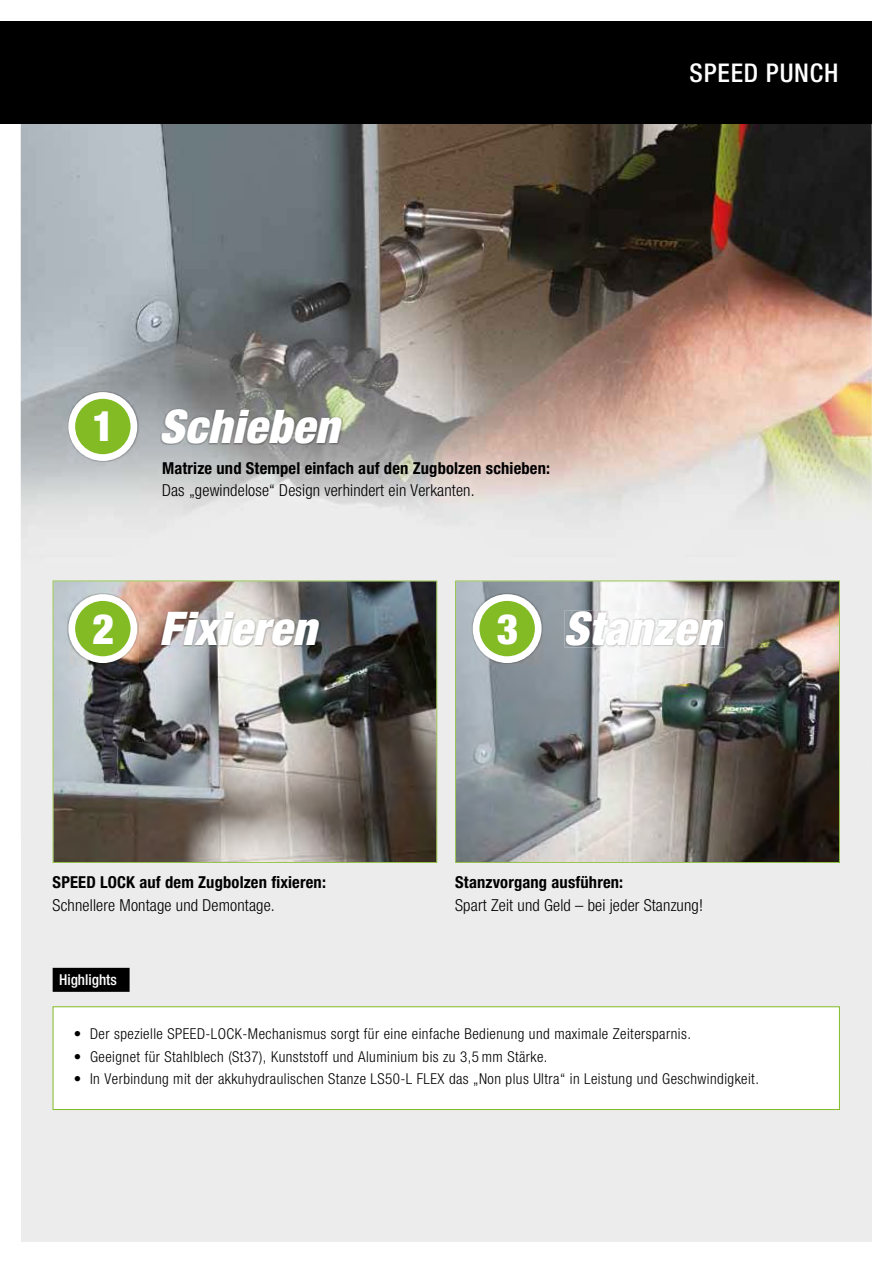
<style>
.page{position:relative;width:893px;height:1263px;background:#fff}
.page>*{position:absolute;margin:0;border:0;box-sizing:border-box;transform-origin:0 0}
.t1{font:italic 900 condensed 46.5px "Helvetica Neue LT";letter-spacing:.01em;color:#fff}
.t2{font:900 condensed 41.85px "Helvetica Neue LT";color:#fff}
.t3{font:500 condensed 25.8px "Helvetica Neue LT";letter-spacing:.03em;color:#fff}
.t4{font:300 condensed 16.5px "Helvetica Neue LT";letter-spacing:.01em;color:#000}
.t5{font:700 condensed 16.5px "Helvetica Neue LT";letter-spacing:.01em;color:#000}
.t6{font:300 condensed 15px "Helvetica Neue LT";letter-spacing:.03em;color:#000}
.t7{font:500 condensed 15px "Helvetica Neue LT";color:#fff}
</style>
<div class="page">
<div style="left:21px;top:32px;width:850px;height:1210px;background:#ececed"></div>
<img style="left:21px;top:123px;width:850px;height:715px">
<div style="left:0;top:21px;width:871px;height:102px;background:#000"></div>
<img style="left:455px;top:580px;width:384px;height:283px">
<img style="left:53px;top:581px;width:384px;height:282px">
<img style="left:67px;top:391px;width:72px;height:71px">
<div style="left:72px;top:395px;width:62px;height:63px;background:#82bb24;border-radius:50%"></div>
<div style="left:68px;top:392px;width:69px;height:69px;border:7px solid #fff;border-radius:50%"></div>
<img style="left:67px;top:593px;width:72px;height:71px">
<div style="left:72px;top:597px;width:62px;height:63px;background:#82bb24;border-radius:50%"></div>
<div style="left:68px;top:594px;width:69px;height:69px;border:7px solid #fff;border-radius:50%"></div>
<img style="left:471px;top:593px;width:72px;height:71px">
<div style="left:476px;top:597px;width:62px;height:63px;background:#82bb24;border-radius:50%"></div>
<div style="left:472px;top:594px;width:69px;height:69px;border:7px solid #fff;border-radius:50%"></div>
<div style="left:53px;top:1007px;width:786px;height:102px;background:#fff"></div>
<div style="left:53px;top:1006px;width:786px;height:104px;border:1px solid #82bb24"></div>
<div style="left:53px;top:968px;width:77px;height:24px;background:#000"></div>
<img style="left:160px;top:408px;width:183px;height:37px">
<img style="left:160px;top:611px;width:160px;height:36px">
<img style="left:564px;top:610px;width:160px;height:37px">
<h2 class="t2" style="left:92px;top:401px;width:23px">1</h2>
<h1 class="t1" style="left:159px;top:398px;width:181px">Schieben</h1>
<p class="t5" style="left:162px;top:458px;width:389px">Matrize und Stempel einfach auf den Zugbolzen schieben:</p>
<p class="t4" style="left:162px;top:481px;width:314px">Das „gewindelose“ Design verhindert ein Verkanten.</p>
<h3 class="t3" style="left:689px;top:58px;width:150px">SPEED PUNCH</h3>
<h1 class="t1" style="left:159px;top:600px;width:159px">Fixieren</h1>
<h1 class="t1" style="left:563px;top:600px;width:159px">Stanzen</h1>
<h2 class="t2" style="left:92px;top:603px;width:23px">2</h2>
<h2 class="t2" style="left:496px;top:603px;width:23px">3</h2>
<p class="t5" style="left:53px;top:872px;width:275px">SPEED LOCK auf dem Zugbolzen fixieren:</p>
<p class="t4" style="left:53px;top:895px;width:224px">Schnellere Montage und Demontage.</p>
<p class="t7" style="left:59px;top:970px;width:59px">Highlights</p>
<p class="t5" style="left:455px;top:872px;width:169px">Stanzvorgang ausführen:</p>
<p class="t4" style="left:455px;top:895px;width:249px">Spart Zeit und Geld – bei jeder Stanzung!</p>
<p class="t6" style="left:74px;top:1025px;width:618px">• Der spezielle SPEED-LOCK-Mechanismus sorgt für eine einfache Bedienung und maximale Zeitersparnis.</p>
<p class="t6" style="left:74px;top:1048px;width:475px">• Geeignet für Stahlblech (St37), Kunststoff und Aluminium bis zu 3,5 mm Stärke.</p>
<p class="t6" style="left:74px;top:1070px;width:686px">• In Verbindung mit der akkuhydraulischen Stanze LS50-L FLEX das „Non plus Ultra“ in Leistung und Geschwindigkeit.</p>
</div>
